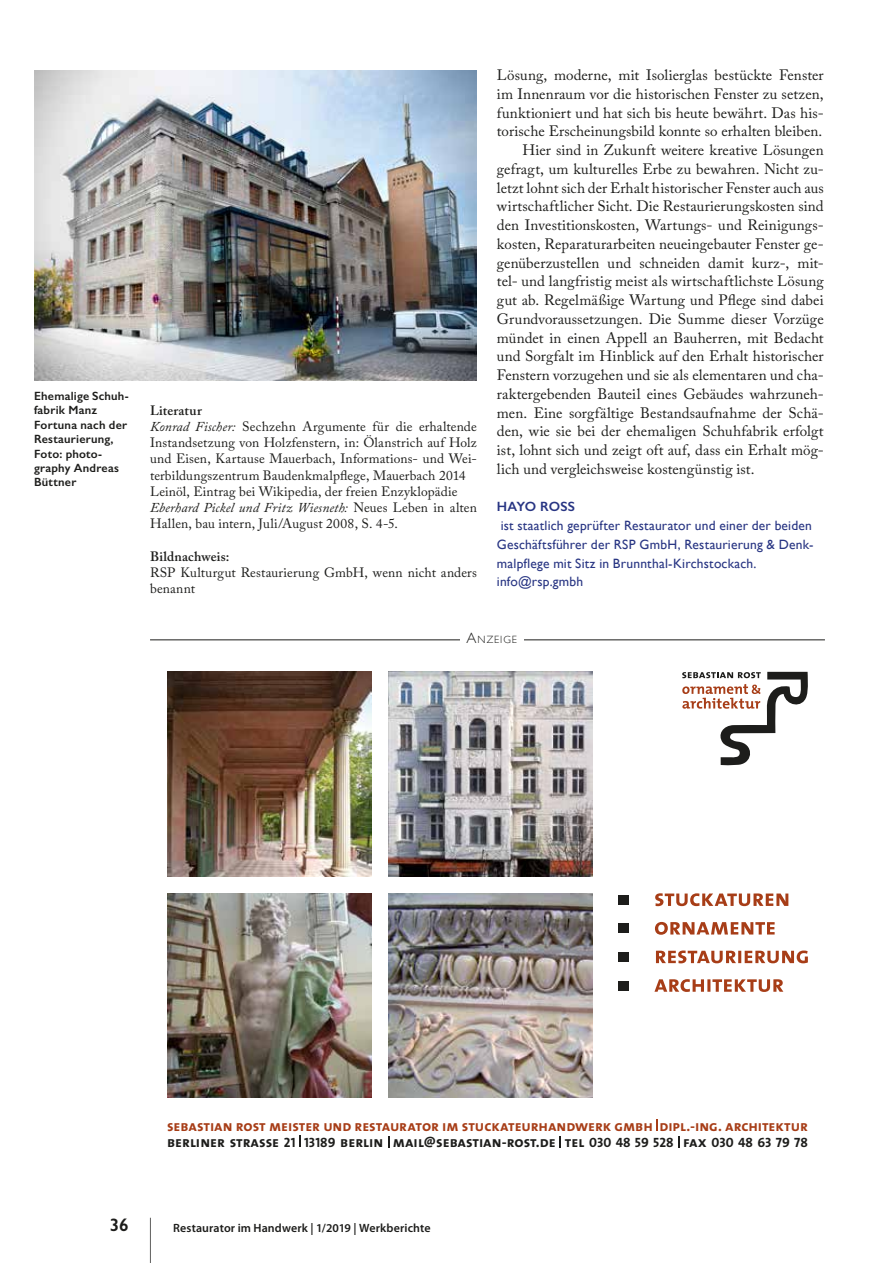
<style>
.page{position:relative;width:893px;height:1263px;background:#fff}
.page>*{position:absolute;margin:0;border:0;box-sizing:border-box;transform-origin:0 0}
.t1{font:600 18px "Gill Sans";color:#1d1d1b}
.t2{font:15px "Adobe Caslon Pro";letter-spacing:.005em;color:#1d1d1b}
.t3{font:15px/16.4px "The Mix Bold Caps";letter-spacing:-.005em;color:#a73d17}
.t4{font:13.5px/16.2px "Adobe Caslon Pro";letter-spacing:.01em;color:#1d1d1b}
.t5{font:13.5px/18.8px "Gill Sans";letter-spacing:.015em;color:#283583}
.t6{font:600 13.5px "Adobe Caslon Pro";letter-spacing:.015em;color:#1d1d1b}
.t7{font:600 13.5px "Gill Sans";letter-spacing:.005em;color:#283583}
.t8{font:600 12px/14.4px "Gill Sans";letter-spacing:.02em;color:#1d1d1b}
.t9{font:600 12px "Myriad Pro";letter-spacing:.01em;color:#1d1d1b}
.t10{font:300 10.5px "Gill Sans";letter-spacing:.09em;color:#1d1d1b}
.s1{font-weight:600}
.s2{font-style:italic}
.s3{font-size:15px}
.s4{color:#1d1d1b}
.s5{font-size:13.5px;color:#1d1d1b}
</style>
<div class="page">
<img style="left:167px;top:672px;width:204px;height:204px">
<img style="left:389px;top:672px;width:204px;height:204px">
<img style="left:389px;top:893px;width:204px;height:204px">
<img style="left:167px;top:893px;width:204px;height:204px">
<svg style="left:682px;top:672px;width:126px;height:94px"></svg>
<div style="left:618px;top:895px;width:11px;height:9px;background:#1d1d1b"></div>
<svg style="left:654px;top:979px;width:129px;height:13px"></svg>
<svg style="left:656px;top:950px;width:152px;height:13px"></svg>
<svg style="left:655px;top:922px;width:120px;height:13px"></svg>
<svg style="left:655px;top:893px;width:133px;height:13px"></svg>
<div style="left:618px;top:923px;width:11px;height:10px;background:#1d1d1b"></div>
<div style="left:618px;top:952px;width:11px;height:10px;background:#1d1d1b"></div>
<div style="left:618px;top:981px;width:11px;height:9px;background:#1d1d1b"></div>
<svg style="left:299px;top:1135px;width:2px;height:12px"></svg>
<svg style="left:656px;top:1119px;width:1px;height:12px"></svg>
<hr style="left:150px;top:639px;width:675px;height:1px;background:#1d1d1b">
<div style="left:460px;top:626px;width:64px;height:17px;background:#fff"></div>
<hr style="left:150px;top:1218px;width:1px;height:45px;background:#1d1d1b">
<img style="left:34px;top:71px;width:443px;height:309px">
<p class="t8" style="left:34px;top:389px;width:96px">Ehemalige Schuh&shy;fabrik Manz<br>Fortuna nach der<br>Restaurierung,<br>Foto: photo&shy;graphy Andreas<br>Büttner</p>
<p class="t4" style="left:150px;top:402px;width:328px"><span class="s1">Literatur<br></span><span class="s2">Konrad Fischer:</span> Sechzehn Argumente für die erhaltende Instandsetzung von Holzfenstern, in: Ölanstrich auf Holz und Eisen, Kartause Mauerbach, Informations- und Wei&shy;terbildungszentrum Baudenkmalpflege, Mauerbach 2014<br>Leinöl, Eintrag bei Wikipedia, der freien Enzyklopädie <span class="s2">Eberhard Pickel und Fritz Wiesneth:</span> Neues Leben in alten Hallen, bau intern, Juli/August 2008, S. 4-5.</p>
<p class="t6" style="left:150px;top:548px;width:81px">Bildnachweis:</p>
<p class="t4" style="left:150px;top:564px;width:328px">RSP Kulturgut Restaurierung GmbH, wenn nicht anders benannt</p>
<p class="t2" style="left:497px;top:66px;width:328px">Lösung, moderne, mit Isolierglas bestückte Fenster</p>
<p class="t2" style="left:497px;top:85px;width:328px">im Innenraum vor die historischen Fenster zu setzen,</p>
<p class="t2" style="left:497px;top:104px;width:328px">funktioniert und hat sich bis heute bewährt. Das his-</p>
<p class="t2" style="left:497px;top:122px;width:327px">torische Erscheinungsbild konnte so erhalten bleiben.</p>
<p class="t2" style="left:522px;top:141px;width:303px">Hier sind in Zukunft weitere kreative Lösungen</p>
<p class="t2" style="left:497px;top:160px;width:328px">gefragt, um kulturelles Erbe zu bewahren. Nicht zu-</p>
<p class="t2" style="left:497px;top:179px;width:328px">letzt lohnt sich der Erhalt historischer Fenster auch aus</p>
<p class="t2" style="left:497px;top:197px;width:328px">wirtschaftlicher Sicht. Die Restaurierungskosten sind</p>
<p class="t2" style="left:497px;top:216px;width:328px">den Investitionskosten, Wartungs- und Reinigungs-</p>
<p class="t2" style="left:497px;top:235px;width:328px">kosten, Reparaturarbeiten neueingebauter Fenster ge-</p>
<p class="t2" style="left:497px;top:254px;width:328px">genüberzustellen und schneiden damit kurz-, mit-</p>
<p class="t2" style="left:497px;top:272px;width:328px">tel- und langfristig meist als wirtschaftlichste Lösung</p>
<p class="t2" style="left:497px;top:291px;width:328px">gut ab. Regelmäßige Wartung und Pflege sind dabei</p>
<p class="t2" style="left:497px;top:310px;width:328px">Grundvoraussetzungen. Die Summe dieser Vorzüge</p>
<p class="t2" style="left:497px;top:329px;width:328px">mündet in einen Appell an Bauherren, mit Bedacht</p>
<p class="t2" style="left:497px;top:347px;width:328px">und Sorgfalt im Hinblick auf den Erhalt historischer</p>
<p class="t2" style="left:497px;top:366px;width:328px">Fenstern vorzugehen und sie als elementaren und cha-</p>
<p class="t2" style="left:497px;top:385px;width:328px">raktergebenden Bauteil eines Gebäudes wahrzuneh-</p>
<p class="t2" style="left:497px;top:404px;width:328px">men. Eine sorgfältige Bestandsaufnahme der Schä-</p>
<p class="t2" style="left:497px;top:422px;width:328px">den, wie sie bei der ehemaligen Schuhfabrik erfolgt</p>
<p class="t2" style="left:497px;top:441px;width:328px">ist, lohnt sich und zeigt oft auf, dass ein Erhalt mög-</p>
<p class="t2" style="left:497px;top:460px;width:259px">lich und vergleichsweise kostengünstig ist.</p>
<p class="t7" style="left:497px;top:499px;width:80px">HAYO ROSS</p>
<p class="t5" style="left:497px;top:516px;width:318px">ist staatlich geprüfter Restaurator und einer der beiden Geschäftsführer der RSP GmbH, Restaurierung &amp; Denk&shy;malpflege mit Sitz in Brunnthal-Kirchstockach. info@rsp.gmbh</p>
<p class="t10" style="left:467px;top:631px;width:52px"><span class="s3">A</span>NZEIGE</p>
<p class="t3" style="left:167px;top:1117px;width:642px">sebastian rost meister und restaurator im stuckateurhandwerk gmbh dipl.-ing. architektur <span class="s4">berliner strasse</span> <span class="s5">21 13189</span> <span class="s4">berlin mail@sebastian-rost.de tel</span> <span class="s5">030 48 59 528</span> <span class="s4">fax</span> <span class="s5">030 48 63 79 78</span></p>
<p class="t1" style="left:110px;top:1214px;width:21px">36</p>
<p class="t9" style="left:173px;top:1221px;width:259px">Restaurator im Handwerk | 1/2019 | Werkberichte</p>
</div>
